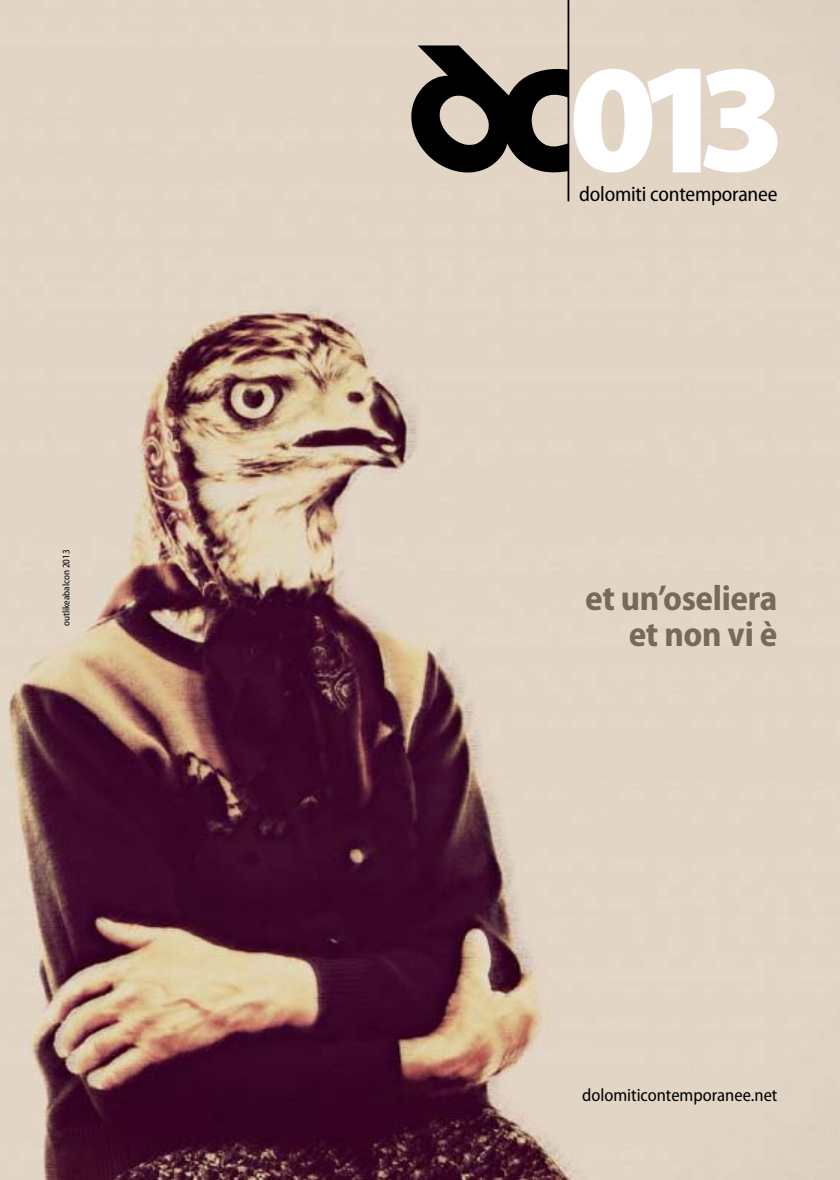
<style>
.page{position:relative;width:840px;height:1180px;background:#fff}
.page>*{position:absolute;margin:0;border:0;box-sizing:border-box;transform-origin:0 0}
.t1{font:700 semi-condensed 35.6px/36px "Myriad Pro";letter-spacing:-.01em;color:#78685b;text-align:right}
.t2{font:semi-condensed 21.2px "Myriad Pro";letter-spacing:-.01em;color:#000}
.t3{font:semi-condensed 18px "Myriad Pro";color:#000}
.t4{font:semi-condensed 9.8px "Myriad Pro";color:#000}
</style>
<div class="page">
<img style="left:0;top:0;width:839px;height:1179px">
<svg style="left:410px;top:45px;width:367px;height:128px"></svg>
<hr style="left:567px;top:0;width:2px;height:201px;background:#000">
<p class="t4" style="left:61px;top:626px;width:78px;rotate:-90deg">outlikeabalcon 2013</p>
<p class="t2" style="left:579px;top:183px;width:200px">dolomiti contemporanee</p>
<h1 class="t1" style="left:584px;top:580px;width:194px">et un’oseliera et non vi è</h1>
<p class="t3" style="left:581px;top:1085px;width:197px">dolomiticontemporanee.net</p>
</div>
